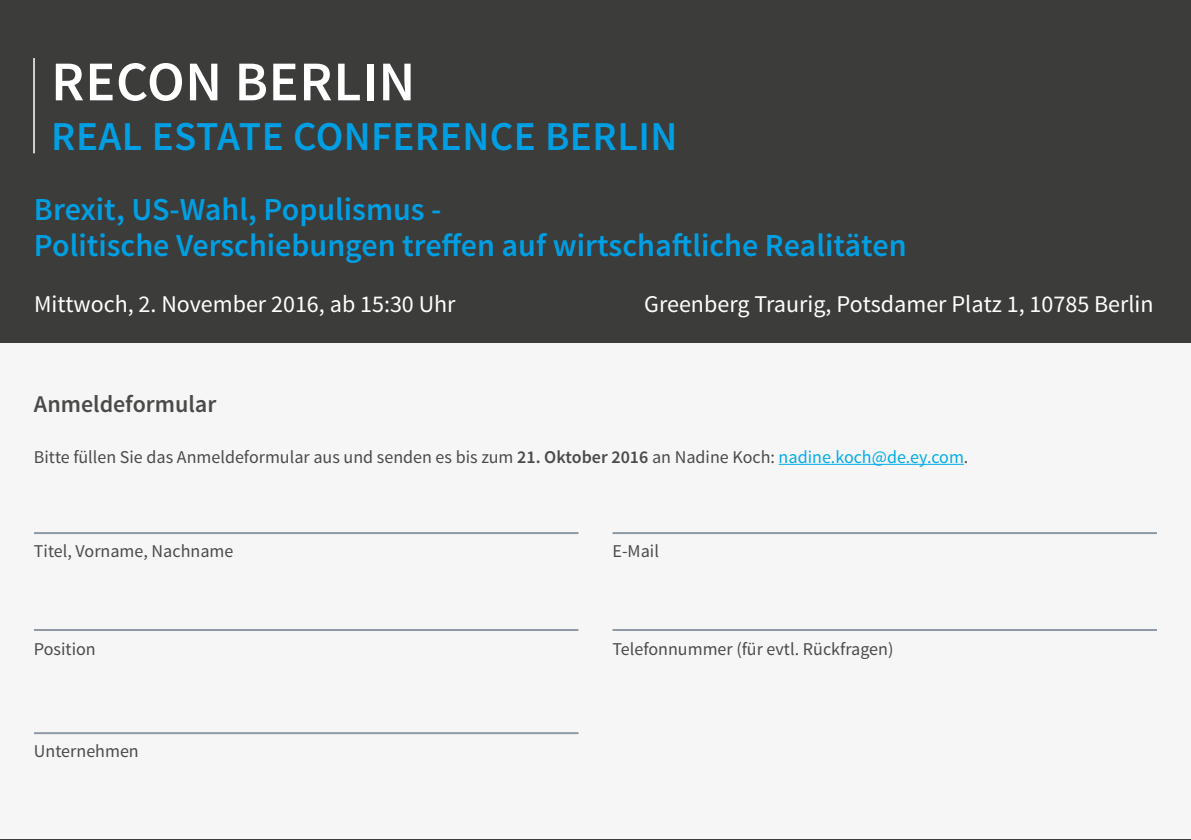
<style>
.page{position:relative;width:1191px;height:840px;background:#fff}
.page>*{position:absolute;margin:0;border:0;box-sizing:border-box;transform-origin:0 0}
.t1{font:600 56px "Source Sans Pro";letter-spacing:.01em;color:#fff}
.t2{font:600 41px "Source Sans Pro";letter-spacing:.01em;color:#009fe3}
.t3{font:600 32px/36px "Source Sans Pro";color:#009fe3}
.t4{font:24px "Source Sans Pro";color:#fff}
.t5{font:600 24px "Source Sans Pro";color:#4a4a49}
.t6{font:18px "Source Sans Pro";color:#4a4a49}
.s1{font-weight:600}
.s2{color:#00ace9}
</style>
<div class="page">
<div style="left:0;top:0;width:1190px;height:838px;background:#3c3c3b"></div>
<hr style="left:33px;top:58px;width:2px;height:95px;background:#fff">
<div style="left:0;top:343px;width:1191px;height:495px;background:#f6f6f6"></div>
<hr style="left:778px;top:463px;width:186px;height:1px;background:#00ace9">
<hr style="left:34px;top:531px;width:544px;height:2px;background:#8f9aa4">
<hr style="left:34px;top:731px;width:544px;height:2px;background:#8f9aa4">
<hr style="left:34px;top:628px;width:544px;height:2px;background:#8f9aa4">
<hr style="left:612px;top:531px;width:545px;height:2px;background:#8f9aa4">
<hr style="left:612px;top:628px;width:545px;height:2px;background:#8f9aa4">
<h1 class="t1" style="left:51px;top:46px;width:365px">RECON BERLIN</h1>
<h2 class="t2" style="left:51px;top:110px;width:627px">REAL ESTATE CONFERENCE BERLIN</h2>
<h3 class="t3" style="left:34px;top:192px;width:874px">Brexit, US-Wahl, Populismus -<br>Politische Verschiebungen treffen auf wirtschaftliche Realitäten</h3>
<h3 class="t4" style="left:644px;top:289px;width:511px">Greenberg Traurig, Potsdamer Platz 1, 10785 Berlin</h3>
<h3 class="t4" style="left:34px;top:289px;width:423px">Mittwoch, 2. November 2016, ab 15:30 Uhr</h3>
<h3 class="t5" style="left:34px;top:389px;width:184px">Anmeldeformular</h3>
<p class="t6" style="left:34px;top:445px;width:936px">Bitte füllen Sie das Anmeldeformular aus und senden es bis zum <span class="s1">21. Oktober 2016</span> an Nadine Koch: <span class="s2">nadine.koch@de.ey.com</span>.</p>
<p class="t6" style="left:34px;top:539px;width:201px">Titel, Vorname, Nachname</p>
<p class="t6" style="left:34px;top:637px;width:63px">Position</p>
<p class="t6" style="left:34px;top:739px;width:106px">Unternehmen</p>
<p class="t6" style="left:612px;top:539px;width:48px">E-Mail</p>
<p class="t6" style="left:612px;top:637px;width:282px">Telefonnummer (für evtl. Rückfragen)</p>
</div>
